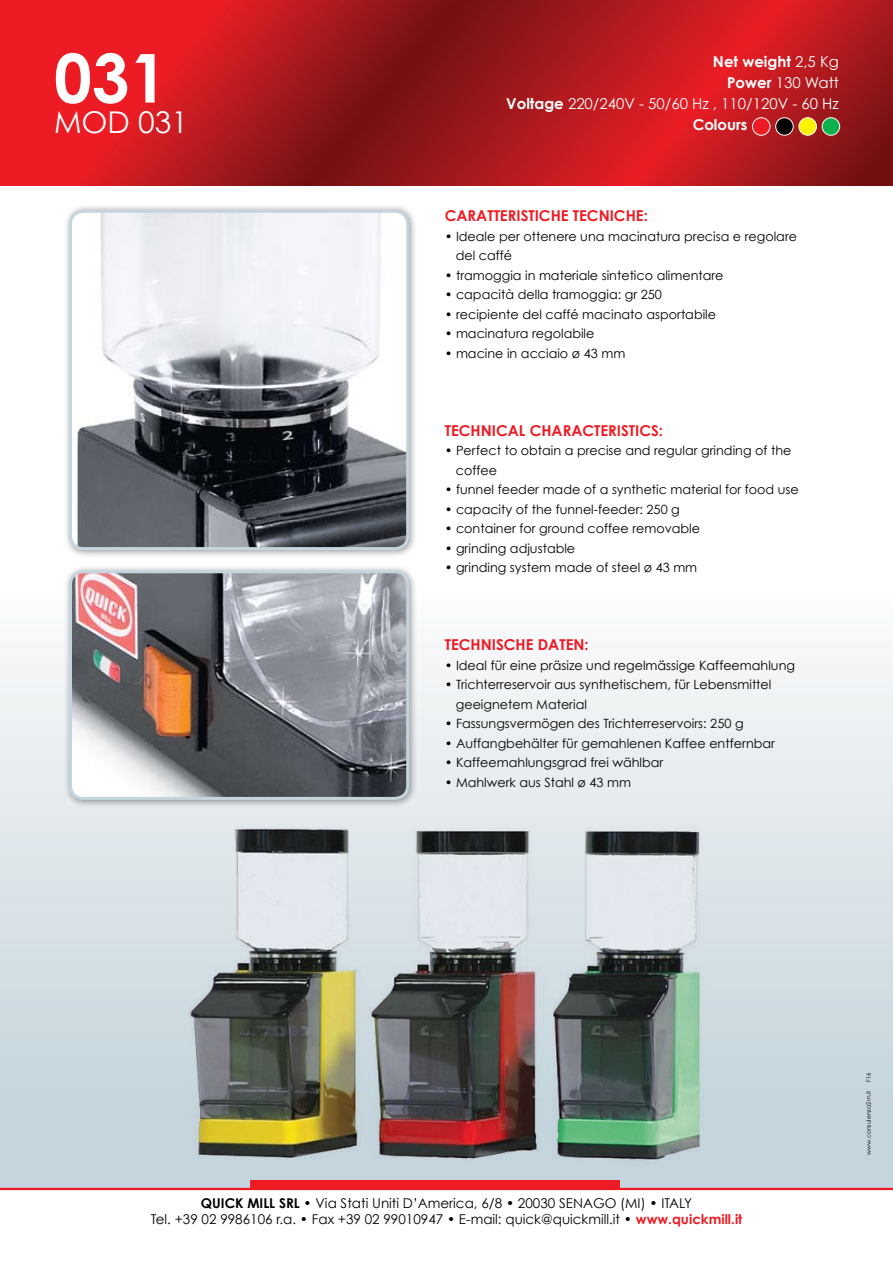
<style>
.page{position:relative;width:893px;height:1263px;background:#fff}
.page>*{position:absolute;margin:0;border:0;box-sizing:border-box;transform-origin:0 0}
.t1{font:700 67.5px "Century Gothic";color:#fff}
.t2{font:30px "Century Gothic";color:#fff}
.t3{font:700 15px "Century Gothic";color:#ed1c24}
.t4{font:15px "Century Gothic";color:#fff}
.t5{font:700 15px "Century Gothic";color:#fff}
.t6{font:13.5px/16.2px "Century Gothic";color:#000;text-align:center}
.t7{font:12.75px/19.5px "Century Gothic";color:#000}
.t8{font:6px "Century Gothic";letter-spacing:.01em;color:#000}
.s1{font-weight:400}
.s2{font-weight:700}
.s3{font-weight:700;color:#ed1c24}
</style>
<div class="page">
<svg style="left:0;top:0;width:893px;height:185px;background:#b7191e"></svg>
<div style="left:0;top:381px;width:893px;height:808px;background:linear-gradient(to bottom,#fff,#c1d1d9)"></div>
<div style="left:63px;top:204px;width:354px;height:354px;background:#000;opacity:.4"></div>
<img style="left:70px;top:211px;width:338px;height:338px">
<div style="left:69px;top:210px;width:340px;height:340px;border:3px solid #c5d5dd;border-radius:13px"></div>
<div style="left:63px;top:564px;width:354px;height:244px;background:#000;opacity:.4"></div>
<img style="left:70px;top:572px;width:338px;height:226px">
<div style="left:69px;top:570px;width:340px;height:230px;border:3px solid #c5d5dd;border-radius:13px"></div>
<hr style="left:0;top:1188px;width:893px;height:2px;background:#ed1c24">
<div style="left:250px;top:1181px;width:369px;height:8px;background:#ed1c24"></div>
<img style="left:177px;top:820px;width:529px;height:345px">
<div style="left:752px;top:118px;width:18px;height:17px;background:#ed1c24;border-radius:50%"></div>
<div style="left:752px;top:117px;width:18px;height:19px;border:1px solid #fff;border-radius:50%"></div>
<div style="left:799px;top:118px;width:17px;height:17px;background:#fff200;border-radius:50%"></div>
<div style="left:799px;top:117px;width:18px;height:19px;border:1px solid #fff;border-radius:50%"></div>
<div style="left:776px;top:118px;width:17px;height:17px;background:#000;border-radius:50%"></div>
<div style="left:775px;top:117px;width:18px;height:19px;border:1px solid #fff;border-radius:50%"></div>
<div style="left:822px;top:118px;width:18px;height:17px;background:#0db14b;border-radius:50%"></div>
<div style="left:822px;top:117px;width:18px;height:19px;border:1px solid #fff;border-radius:50%"></div>
<h1 class="t1" style="left:54px;top:36px;width:115px">031</h1>
<h2 class="t2" style="left:54px;top:104px;width:136px">MOD 031</h2>
<p class="t5" style="left:713px;top:52px;width:128px">Net weight <span class="s1">2,5 Kg</span></p>
<p class="t4" style="left:727px;top:73px;width:113px"><span class="s2">Power</span> 130 Watt</p>
<p class="t4" style="left:506px;top:94px;width:334px"><span class="s2">Voltage</span> 220/240V - 50/60 Hz , 110/120V - 60 Hz</p>
<p class="t5" style="left:693px;top:115px;width:56px">Colours</p>
<p class="t3" style="left:445px;top:206px;width:205px">CARATTERISTICHE TECNICHE:</p>
<p class="t7" style="left:456px;top:226px;width:343px;text-indent:-11px">• Ideale per ottenere una macinatura precisa e regolare del caffé</p>
<p class="t7" style="left:445px;top:265px;width:280px">• tramoggia in materiale sintetico alimentare</p>
<p class="t7" style="left:445px;top:285px;width:219px">• capacità della tramoggia: gr 250</p>
<p class="t7" style="left:445px;top:304px;width:273px">• recipiente del caffé macinato asportabile</p>
<p class="t7" style="left:445px;top:324px;width:151px">• macinatura regolabile</p>
<p class="t7" style="left:445px;top:343px;width:182px">• macine in acciaio ø 43 mm</p>
<p class="t3" style="left:445px;top:421px;width:220px">TECHNICAL CHARACTERISTICS:</p>
<p class="t7" style="left:456px;top:441px;width:337px;text-indent:-11px">• Perfect to obtain a precise and regular grinding of the coffee</p>
<p class="t7" style="left:445px;top:480px;width:355px">• funnel feeder made of a synthetic material for food use</p>
<p class="t7" style="left:445px;top:499px;width:237px">• capacity of the funnel-feeder: 250 g</p>
<p class="t7" style="left:445px;top:519px;width:257px">• container for ground coffee removable</p>
<p class="t7" style="left:445px;top:538px;width:132px">• grinding adjustable</p>
<p class="t7" style="left:445px;top:558px;width:254px">• grinding system made of steel ø 43 mm</p>
<p class="t3" style="left:445px;top:635px;width:145px">TECHNISCHE DATEN:</p>
<p class="t7" style="left:445px;top:655px;width:352px">• Ideal für eine präsize und regelmässige Kaffeemahlung</p>
<p class="t7" style="left:456px;top:675px;width:317px;text-indent:-11px">• Trichterreservoir aus synthetischem, für Lebensmittel geeignetem Material</p>
<p class="t7" style="left:445px;top:714px;width:300px">• Fassungsvermögen des Trichterreservoirs: 250 g</p>
<p class="t7" style="left:445px;top:733px;width:332px">• Auffangbehälter für gemahlenen Kaffee entfernbar</p>
<p class="t7" style="left:445px;top:753px;width:220px">• Kaffeemahlungsgrad frei wählbar</p>
<p class="t7" style="left:445px;top:772px;width:188px">• Mahlwerk aus Stahl ø 43 mm</p>
<p class="t6" style="left:151px;top:1195px;width:593px"><span class="s2">QUICK MILL SRL</span> • Via Stati Uniti D’America, 6/8 • 20030 SENAGO (MI) • ITALY<br>Tel. +39 02 9986106 r.a. • Fax +39 02 99010947 • E-mail: quick@quickmill.it • <span class="s3">www.quickmill.it</span></p>
<p class="t8" style="left:865px;top:1082px;width:11px;rotate:-90deg">F16</p>
<p class="t8" style="left:865px;top:1155px;width:66px;rotate:-90deg">www.consulenza2m.it</p>
</div>
